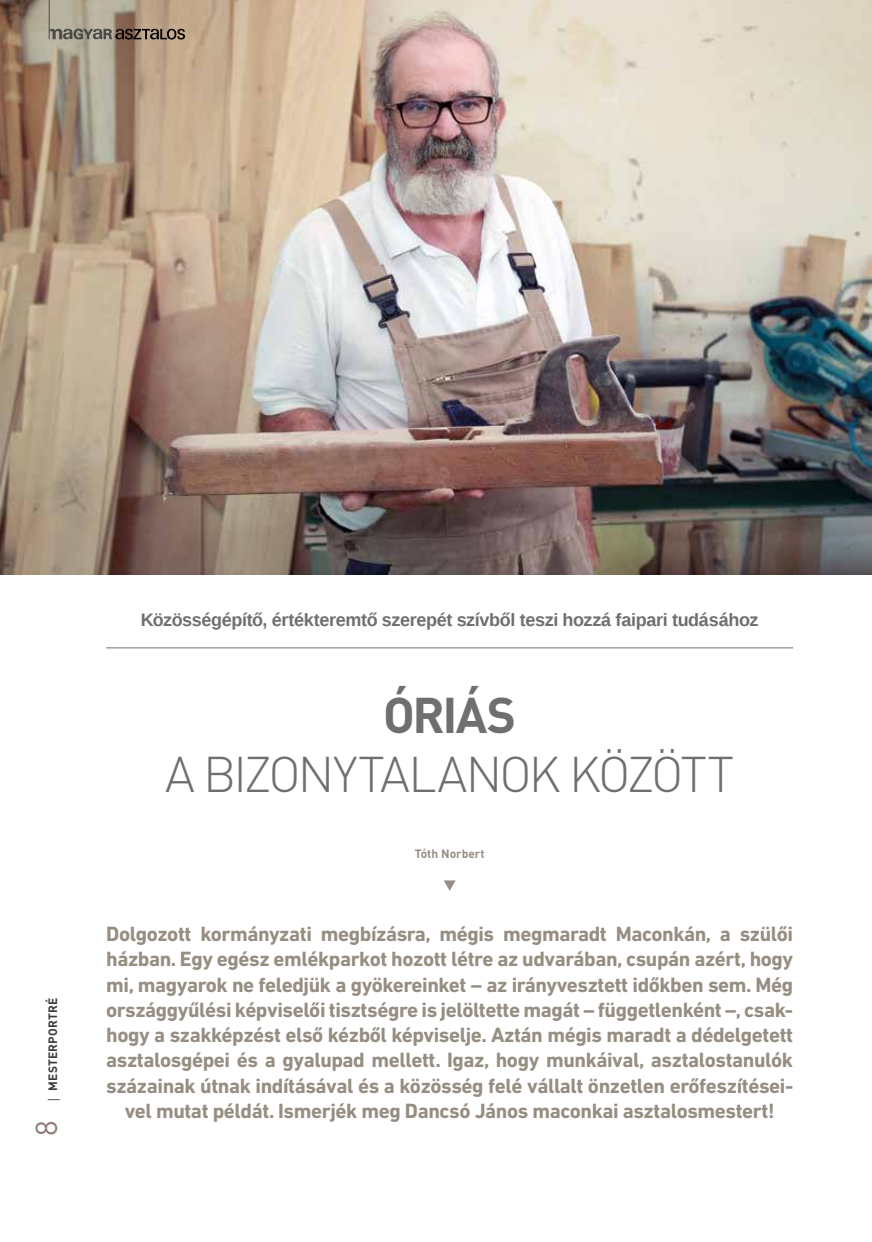
<style>
.page{position:relative;width:872px;height:1242px;background:#fff}
.page>*{position:absolute;margin:0;border:0;box-sizing:border-box;transform-origin:0 0}
.t1{font:300 49.5px "DIN Pro";letter-spacing:-.055em;color:#706f6f}
.t2{font:700 49.5px "DIN Pro";letter-spacing:-.04em;color:#706f6f}
.t3{font:30px "DIN Pro";color:#907b77}
.t4{font:700 21px/25.2px "DIN Next LT Pro";letter-spacing:-.02em;color:#968e82;text-align:center}
.t5{font:700 18px "Liberation Sans";letter-spacing:-.02em;color:#706f6f}
.t6{font:700 12px "DIN Pro";letter-spacing:.01em;color:#3c3c3b}
.t7{font:700 12px "DIN Pro";color:#968e82}
.s1{font-family:"Open Sans";font-weight:400}
</style>
<div class="page">
<img style="left:0;top:0;width:872px;height:574px">
<svg style="left:49px;top:29px;width:136px;height:11px"></svg>
<hr style="left:49px;top:0;width:1px;height:39px;background:#4a4a49">
<hr style="left:106px;top:647px;width:687px;height:1px;background:#706f6f">
<svg style="left:444px;top:880px;width:12px;height:11px"></svg>
<p class="t6" style="left:44px;top:1103px;width:106px;rotate:-90deg"><span class="s1">|</span> MESTERPORTRÉ</p>
<h2 class="t3" style="left:26px;top:1136px;width:17px;rotate:-90deg">8</h2>
<p class="t5" style="left:141px;top:607px;width:619px">Közösségépítő, értékteremtő szerepét szívből teszi hozzá faipari tudásához</p>
<h1 class="t2" style="left:383px;top:681px;width:134px">ÓRIÁS</h1>
<h1 class="t1" style="left:165px;top:740px;width:570px">A BIZONYTALANOK KÖZÖTT</h1>
<p class="t7" style="left:415px;top:845px;width:71px">Tóth Norbert</p>
<p class="t4" style="left:106px;top:921px;width:688px">Dolgozott kormányzati megbízásra, mégis megmaradt Maconkán, a szülői házban. Egy egész emlékparkot hozott létre az udvarában, csupán azért, hogy mi, magyarok ne feledjük a gyökereinket – az irányvesztett időkben sem. Még országgyűlési képviselői tisztségre is jelöltette magát – függetlenként –, csak&shy;hogy a szakképzést első kézből képviselje. Aztán mégis maradt a dédelgetett asztalosgépei és a gyalupad mellett. Igaz, hogy munkáival, asztalostanulók százainak útnak indításával és a közösség felé vállalt önzetlen erőfeszítései&shy;vel mutat példát. Ismerjék meg Dancsó János maconkai asztalosmestert!</p>
</div>
